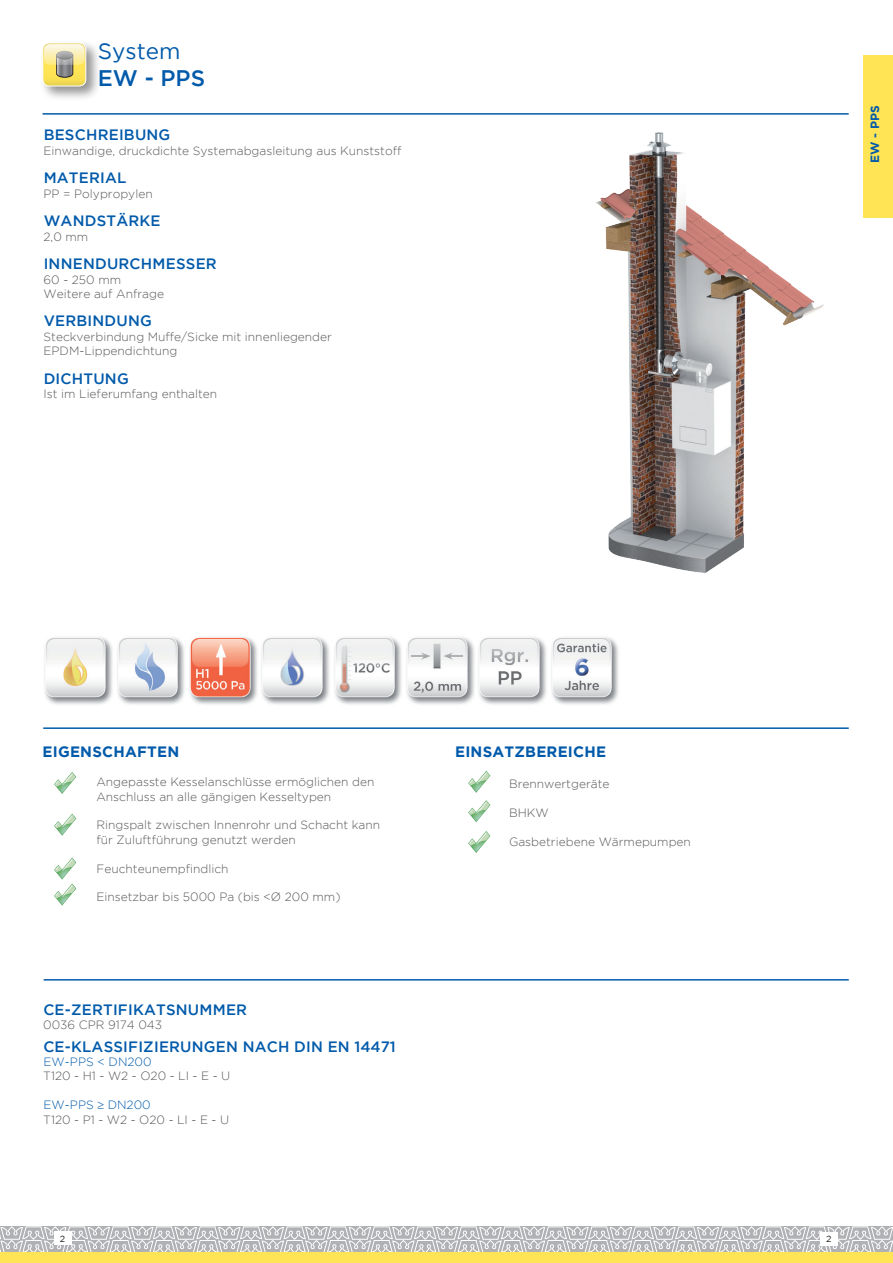
<style>
.page{position:relative;width:893px;height:1263px;background:#fff}
.page>*{position:absolute;margin:0;border:0;box-sizing:border-box;transform-origin:0 0}
.t1{font:22.5px "Gotham";color:#015aaa}
.t2{font:500 22.5px "Gotham";color:#015aaa}
.t3{font:500 15px "Gotham";letter-spacing:.015em;color:#015aaa}
.t4{font:700 15px "Gotham";letter-spacing:.015em;color:#015aaa}
.t5{font:300 12px/14.4px "Gotham";color:#57585a}
.t6{font:300 12px "Gotham";color:#015aaa}
.t7{font:700 12px "Gotham";color:#015aaa}
.t8{font:9px "Gotham";color:#231f20}
.s1{color:#015aaa}
</style>
<div class="page">
<svg style="left:0;top:1226px;width:893px;height:26px"></svg>
<div style="left:54px;top:1231px;width:17px;height:14px;background:#fff"></div>
<div style="left:0;top:1252px;width:893px;height:11px;background:#ffe555"></div>
<img style="left:863px;top:55px;width:1px;height:73px">
<div style="left:864px;top:55px;width:29px;height:163px;background:#ffe555"></div>
<div style="left:820px;top:1233px;width:17px;height:13px;background:#fff"></div>
<hr style="left:43px;top:113px;width:806px;height:2px;background:#015aaa">
<img style="left:596px;top:132px;width:228px;height:441px">
<img style="left:478px;top:637px;width:69px;height:68px">
<img style="left:189px;top:637px;width:69px;height:68px">
<img style="left:334px;top:637px;width:68px;height:68px">
<img style="left:261px;top:637px;width:69px;height:68px">
<img style="left:406px;top:637px;width:69px;height:68px">
<img style="left:44px;top:637px;width:69px;height:68px">
<img style="left:117px;top:637px;width:68px;height:68px">
<img style="left:551px;top:637px;width:68px;height:68px">
<svg style="left:468px;top:771px;width:22px;height:22px"></svg>
<svg style="left:468px;top:800px;width:22px;height:22px"></svg>
<svg style="left:468px;top:831px;width:22px;height:22px"></svg>
<svg style="left:54px;top:772px;width:22px;height:22px"></svg>
<svg style="left:54px;top:814px;width:22px;height:22px"></svg>
<svg style="left:54px;top:857px;width:22px;height:48px"></svg>
<hr style="left:43px;top:727px;width:806px;height:2px;background:#015aaa">
<hr style="left:44px;top:979px;width:805px;height:1px;background:#015aaa">
<div style="left:40px;top:40px;width:61px;height:61px;background:#231f20;opacity:.5"></div>
<div style="left:42px;top:43px;width:44px;height:43px;border:1px solid #fff;border-radius:7px"></div>
<svg style="left:43px;top:43px;width:43px;height:43px"></svg>
<svg style="left:44px;top:44px;width:41px;height:21px"></svg>
<h1 class="t1" style="left:98px;top:37px;width:84px">System</h1>
<h1 class="t2" style="left:98px;top:64px;width:109px">EW - PPS</h1>
<p class="t3" style="left:44px;top:125px;width:128px">BESCHREIBUNG</p>
<p class="t5" style="left:44px;top:143px;width:359px">Einwandige, druckdichte Systemabgasleitung aus Kunststoff</p>
<p class="t3" style="left:44px;top:168px;width:84px">MATERIAL</p>
<p class="t5" style="left:44px;top:186px;width:111px">PP = Polypropylen</p>
<p class="t3" style="left:44px;top:211px;width:119px">WANDSTÄRKE</p>
<p class="t5" style="left:44px;top:229px;width:46px">2,0 mm</p>
<p class="t3" style="left:44px;top:254px;width:175px">INNENDURCHMESSER</p>
<p class="t5" style="left:44px;top:272px;width:122px">60 - 250 mm<br>Weitere auf Anfrage</p>
<p class="t3" style="left:44px;top:311px;width:110px">VERBINDUNG</p>
<p class="t5" style="left:44px;top:329px;width:290px">Steckverbindung Muffe/Sicke mit innenliegender<br>EPDM-Lippendichtung</p>
<p class="t3" style="left:44px;top:369px;width:87px">DICHTUNG</p>
<p class="t5" style="left:44px;top:386px;width:175px">Ist im Lieferumfang enthalten</p>
<p class="t7" style="left:867px;top:163px;width:59px;rotate:-90deg">EW - PPS</p>
<p class="t4" style="left:43px;top:742px;width:138px">EIGENSCHAFTEN</p>
<p class="t5" style="left:96px;top:774px;width:279px">Angepasste Kesselanschlüsse ermöglichen den<br>Anschluss an alle gängigen Kesseltypen</p>
<p class="t5" style="left:96px;top:817px;width:285px">Ringspalt zwischen Innenrohr und Schacht kann für Zuluftführung genutzt werden</p>
<p class="t5" style="left:96px;top:861px;width:134px">Feuchteunempfindlich</p>
<p class="t5" style="left:96px;top:889px;width:245px">Einsetzbar bis 5000 Pa (bis &lt;Ø 200 mm)</p>
<p class="t3" style="left:43px;top:1000px;width:205px">CE-ZERTIFIKATSNUMMER</p>
<p class="t5" style="left:43px;top:1017px;width:120px">0036 CPR 9174 043</p>
<p class="t3" style="left:43px;top:1036px;width:354px">CE-KLASSIFIZIERUNGEN NACH DIN EN 14471</p>
<p class="t6" style="left:43px;top:1054px;width:110px">EW-PPS &lt; DN200</p>
<p class="t5" style="left:43px;top:1069px;width:189px">T120 - H1 - W2 - O20 - LI - E - U</p>
<p class="t5" style="left:43px;top:1097px;width:187px"><span class="s1">EW-PPS</span> <span class="s1">≥ DN200<br></span>T120 - P1 - W2 - O20 - LI - E - U</p>
<p class="t8" style="left:60px;top:1233px;width:7px">2</p>
<p class="t4" style="left:455px;top:742px;width:153px">EINSATZBEREICHE</p>
<p class="t5" style="left:509px;top:776px;width:102px">Brennwertgeräte</p>
<p class="t5" style="left:509px;top:805px;width:41px">BHKW</p>
<p class="t5" style="left:509px;top:834px;width:183px">Gasbetriebene Wärmepumpen</p>
<p class="t8" style="left:826px;top:1233px;width:7px">2</p>
</div>
